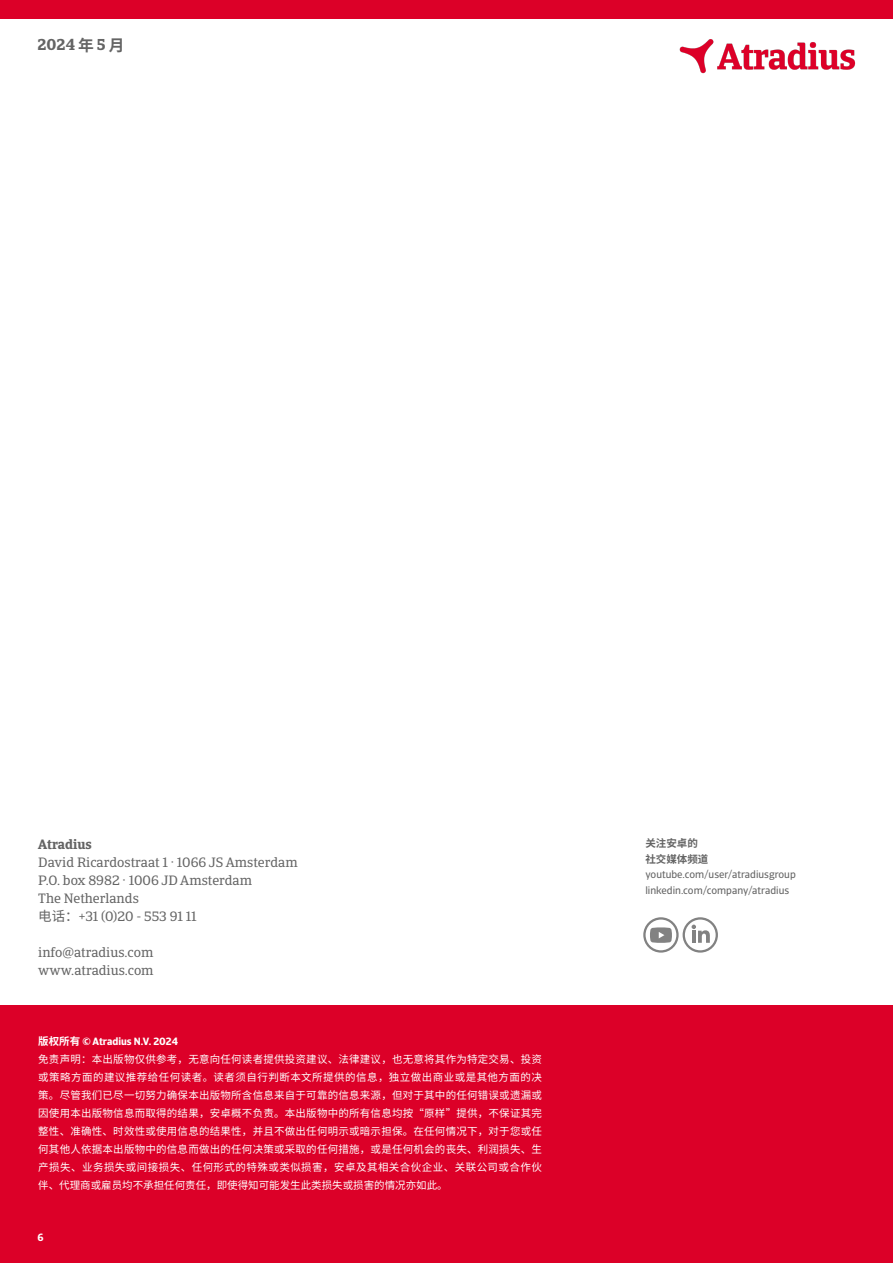
<style>
.page{position:relative;width:893px;height:1263px;background:#fff}
.page>*{position:absolute;margin:0;border:0;box-sizing:border-box;transform-origin:0 0}
.t1{font:700 15.75px "Catalana";color:#646464}
.t2{font:13.5px "Catalana";color:#646464}
.t3{font:700 13.5px "Catalana";color:#646464}
.t4{font:10.5px/18px "Noto Sans CJ Ksc";color:#fff;text-align:justify}
.t5{font:10.5px "Catalana Sans";color:#646464}
.t6{font:700 10.5px "Catalana Sans";color:#fff}
.t7{font:700 10.5px "Noto Sans CJ Ksc";color:#646464}
.s1{font-family:"Noto Sans CJ Ksc"}
</style>
<div class="page">
<img style="left:659px;top:18px;width:216px;height:56px">
<div style="left:0;top:1006px;width:893px;height:257px;background:#dc0028"></div>
<div style="left:0;top:0;width:893px;height:18px;background:#dc0028"></div>
<svg style="left:684px;top:918px;width:33px;height:33px"></svg>
<div style="left:683px;top:917px;width:35px;height:36px;border:2px solid #828282;border-radius:50%"></div>
<svg style="left:692px;top:925px;width:18px;height:18px"></svg>
<svg style="left:644px;top:918px;width:33px;height:33px"></svg>
<div style="left:643px;top:917px;width:36px;height:36px;border:2px solid #828282;border-radius:50%"></div>
<svg style="left:650px;top:927px;width:22px;height:16px"></svg>
<h1 class="t1" style="left:37px;top:35px;width:89px">2024 <span class="s1">年</span> 5 <span class="s1">月</span></h1>
<p class="t3" style="left:38px;top:836px;width:55px">Atradius</p>
<p class="t2" style="left:38px;top:854px;width:261px">David Ricardostraat 1 · 1066 JS Amsterdam</p>
<p class="t2" style="left:38px;top:872px;width:215px">P.O. box 8982 · 1006 JD Amsterdam</p>
<p class="t2" style="left:38px;top:890px;width:102px">The Netherlands</p>
<p class="t2" style="left:38px;top:908px;width:160px"><span class="s1">电话：</span>+31 (0)20 - 553 91 11</p>
<p class="t2" style="left:38px;top:944px;width:117px">info@atradius.com</p>
<p class="t2" style="left:38px;top:962px;width:117px">www.atradius.com</p>
<p class="t6" style="left:38px;top:1035px;width:142px"><span class="s1">版权所有</span> © Atradius N.V. 2024</p>
<p class="t4" style="left:38px;top:1051px;width:505px">免责声明：本出版物仅供参考，无意向任何读者提供投资建议、法律建议，也无意将其作为特定交易、投资或策略方面的建议推荐给任何读者。读者须自行判断本文所提供的信息，独立做出商业或是其他方面的决策。尽管我们已尽一切努力确保本出版物所含信息来自于可靠的信息来源，但对于其中的任何错误或遗漏或因使用本出版物信息而取得的结果，安卓概不负责。本出版物中的所有信息均按“原样”提供，不保证其完整性、准确性、时效性或使用信息的结果性，并且不做出任何明示或暗示担保。在任何情况下，对于您或任何其他人依据本出版物中的信息而做出的任何决策或采取的任何措施，或是任何机会的丧失、利润损失、生产损失、业务损失或间接损失、任何形式的特殊或类似损害，安卓及其相关合伙企业、关联公司或合作伙伴、代理商或雇员均不承担任何责任，即使得知可能发生此类损失或损害的情况亦如此。</p>
<p class="t6" style="left:37px;top:1231px;width:8px">6</p>
<p class="t7" style="left:645px;top:837px;width:54px">关注安卓的</p>
<p class="t7" style="left:645px;top:853px;width:64px">社交媒体频道</p>
<p class="t5" style="left:645px;top:868px;width:152px">youtube.com/user/atradiusgroup</p>
<p class="t5" style="left:645px;top:884px;width:145px">linkedin.com/company/atradius</p>
</div>
